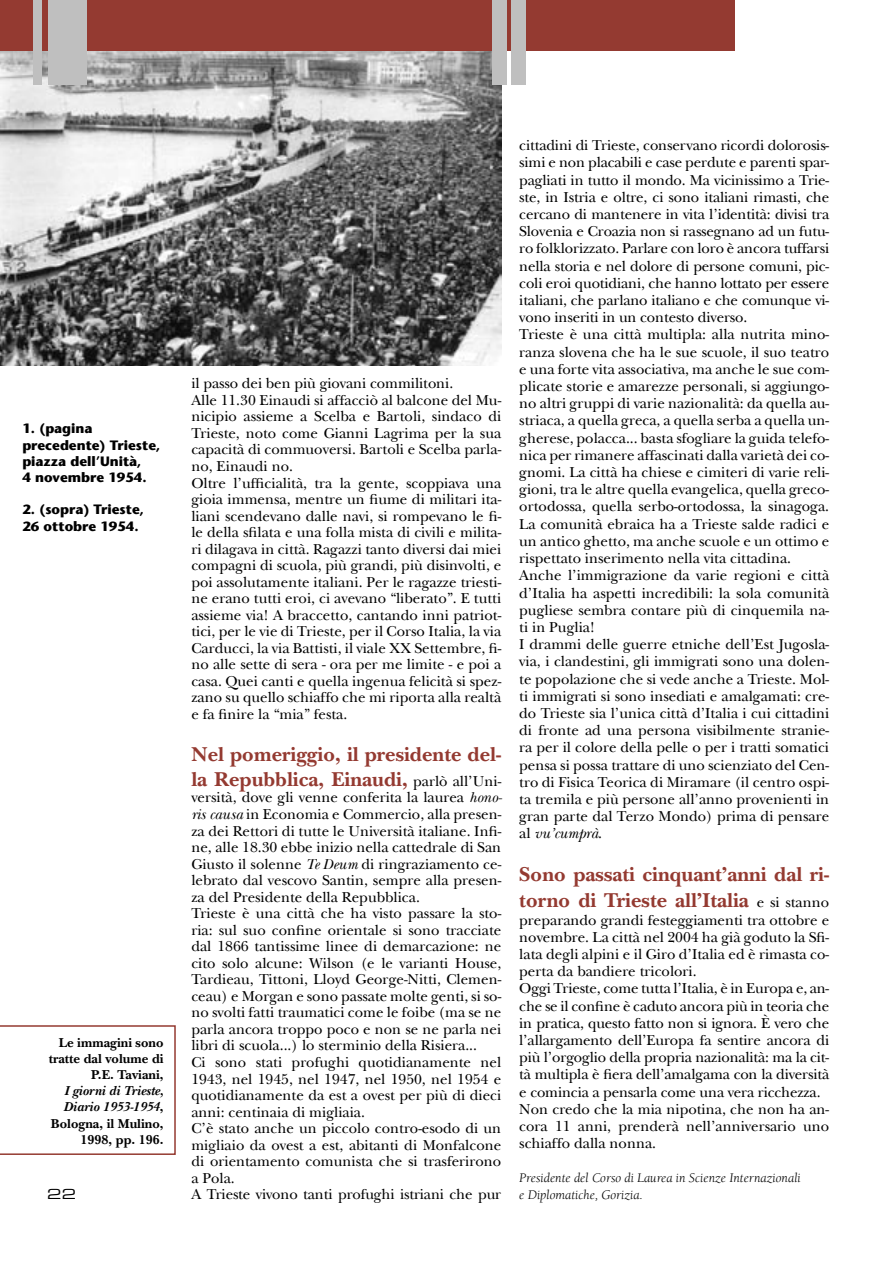
<style>
.page{position:relative;width:893px;height:1263px;background:#fff}
.page>*{position:absolute;margin:0;border:0;box-sizing:border-box;transform-origin:0 0}
.t1{font:700 21px/25.2px "New Baskerville";color:#943a31}
.t2{font:15px/17.2px "New Baskerville";color:#000}
.t3{font:700 13.5px/16.2px "Stone Sans";color:#000}
.t4{font:italic 13.5px/17px "Berkeley";color:#000}
.t5{font:italic 700 13.5px/16.2px "New Baskerville";color:#000;text-align:right}
.t6{font:700 13.5px/16.2px "New Baskerville";color:#000;text-align:right}
.t7{font:13.5px "Eurostile Extended Two";color:#000;scale:1.11 1}
.s1{font-style:normal}
.s2{font-weight:400;font-size:15px;color:#000}
.s3{font-style:italic}
</style>
<div class="page">
<img style="left:0;top:51px;width:501px;height:315px">
<div style="left:0;top:0;width:735px;height:51px;background:#943a31"></div>
<div style="left:492px;top:0;width:14px;height:85px;background:#bfbfbf"></div>
<div style="left:48px;top:0;width:38px;height:85px;background:#bfbfbf"></div>
<div style="left:34px;top:0;width:8px;height:85px;background:#bfbfbf"></div>
<div style="left:511px;top:0;width:14px;height:85px;background:#bfbfbf"></div>
<svg style="left:0;top:1025px;width:176px;height:130px"></svg>
<p class="t3" style="left:22px;top:420px;width:140px">1. (pagina precedente) Trieste, piazza dell’Unità,<br>4 novembre 1954.</p>
<p class="t3" style="left:22px;top:501px;width:123px">2. (sopra) Trieste,<br>26 ottobre 1954.</p>
<p class="t6" style="left:49px;top:1034px;width:117px">Le immagini sono tratte dal volume di<br>P.E. Taviani,</p>
<p class="t5" style="left:51px;top:1083px;width:114px">I giorni di Trieste,<br>Diario 1953-1954<span class="s1">,<br>Bologna, il Mulino,<br>1998, pp. 196.</span></p>
<p class="t7" style="left:47px;top:1185px;width:28px">22</p>
<p class="t2" style="left:191px;top:375px;width:311px;line-height:16.5px">il passo dei ben più giovani commilitoni.<br>Alle 11.30 Einaudi si affacciò al balcone del Mu&shy;nicipio assieme a Scelba e Bartoli, sindaco di Trieste, noto come Gianni Lagrima per la sua capacità di commuoversi. Bartoli e Scelba parla&shy;no, Einaudi no.<br>Oltre l’ufficialità, tra la gente, scoppiava una gioia immensa, mentre un fiume di militari ita&shy;liani scendevano dalle navi, si rompevano le fi&shy;le della sfilata e una folla mista di civili e milita&shy;ri dilagava in città. Ragazzi tanto diversi dai miei compagni di scuola, più grandi, più disinvolti, e poi assolutamente italiani. Per le ragazze triesti&shy;ne erano tutti eroi, ci avevano “liberato”. E tutti assieme via! A braccetto, cantando inni patriot&shy;tici, per le vie di Trieste, per il Corso Italia, la via Carducci, la via Battisti, il viale XX Settembre, fi&shy;no alle sette di sera - ora per me limite - e poi a casa. Quei canti e quella ingenua felicità si spez&shy;zano su quello schiaffo che mi riporta alla realtà e fa finire la “mia” festa.</p>
<h1 class="t1" style="left:191px;top:741px;width:311px">Nel pomeriggio, il presidente del&shy;la Repubblica, Einaudi, <span class="s2">parlò all’Uni-</span></h1>
<p class="t2" style="left:191px;top:789px;width:312px;line-height:16.5px">versità, dove gli venne conferita la laurea <span class="s3">hono&shy;ris causa</span> in Economia e Commercio, alla presen&shy;za dei Rettori di tutte le Università italiane. Infi&shy;ne, alle 18.30 ebbe inizio nella cattedrale di San Giusto il solenne <span class="s3">Te Deum</span> di ringraziamento ce&shy;lebrato dal vescovo Santin, sempre alla presen&shy;za del Presidente della Repubblica.<br>Trieste è una città che ha visto passare la sto&shy;ria: sul suo confine orientale si sono tracciate dal 1866 tantissime linee di demarcazione: ne cito solo alcune: Wilson (e le varianti House, Tardieau, Tittoni, Lloyd George-Nitti, Clemen&shy;ceau) e Morgan e sono passate molte genti, si so&shy;no svolti fatti traumatici come le foibe (ma se ne parla ancora troppo poco e non se ne parla nei libri di scuola...) lo sterminio della Risiera...<br>Ci sono stati profughi quotidianamente nel 1943, nel 1945, nel 1947, nel 1950, nel 1954 e quotidianamente da est a ovest per più di dieci anni: centinaia di migliaia.<br>C’è stato anche un piccolo contro-esodo di un migliaio da ovest a est, abitanti di Monfalcone di orientamento comunista che si trasferirono a Pola.<br>A Trieste vivono tanti profughi istriani che pur</p>
<p class="t2" style="left:519px;top:137px;width:311px">cittadini di Trieste, conservano ricordi dolorosis&shy;simi e non placabili e case perdute e parenti spar&shy;pagliati in tutto il mondo. Ma vicinissimo a Trie&shy;ste, in Istria e oltre, ci sono italiani rimasti, che cercano di mantenere in vita l’identità: divisi tra Slovenia e Croazia non si rassegnano ad un futu&shy;ro folklorizzato. Parlare con loro è ancora tuffarsi nella storia e nel dolore di persone comuni, pic&shy;coli eroi quotidiani, che hanno lottato per essere italiani, che parlano italiano e che comunque vi&shy;vono inseriti in un contesto diverso.<br>Trieste è una città multipla: alla nutrita mino&shy;ranza slovena che ha le sue scuole, il suo teatro e una forte vita associativa, ma anche le sue com&shy;plicate storie e amarezze personali, si aggiungo&shy;no altri gruppi di varie nazionalità: da quella au&shy;striaca, a quella greca, a quella serba a quella un&shy;gherese, polacca... basta sfogliare la guida telefo&shy;nica per rimanere affascinati dalla varietà dei co&shy;gnomi. La città ha chiese e cimiteri di varie reli&shy;gioni, tra le altre quella evangelica, quella greco&shy;ortodossa, quella serbo-ortodossa, la sinagoga.<br>La comunità ebraica ha a Trieste salde radici e un antico ghetto, ma anche scuole e un ottimo e rispettato inserimento nella vita cittadina.<br>Anche l’immigrazione da varie regioni e città d’Italia ha aspetti incredibili: la sola comunità pugliese sembra contare più di cinquemila na&shy;ti in Puglia!<br>I drammi delle guerre etniche dell’Est Jugosla&shy;via, i clandestini, gli immigrati sono una dolen&shy;te popolazione che si vede anche a Trieste. Mol&shy;ti immigrati si sono insediati e amalgamati: cre&shy;do Trieste sia l’unica città d’Italia i cui cittadini di fronte ad una persona visibilmente stranie&shy;ra per il colore della pelle o per i tratti somatici pensa si possa trattare di uno scienziato del Cen&shy;tro di Fisica Teorica di Miramare (il centro ospi&shy;ta tremila e più persone all’anno provenienti in gran parte dal Terzo Mondo) prima di pensare al <span class="s3">vu’cumprà</span>.</p>
<h1 class="t1" style="left:519px;top:862px;width:311px;line-height:26px">Sono passati cinquant’anni dal ri&shy;torno di Trieste all’Italia <span class="s2">e si stanno</span></h1>
<p class="t2" style="left:519px;top:911px;width:311px">preparando grandi festeggiamenti tra ottobre e novembre. La città nel 2004 ha già goduto la Sfi&shy;lata degli alpini e il Giro d’Italia ed è rimasta co&shy;perta da bandiere tricolori.<br>Oggi Trieste, come tutta l’Italia, è in Europa e, an&shy;che se il confine è caduto ancora più in teoria che in pratica, questo fatto non si ignora. È vero che l’allargamento dell’Europa fa sentire ancora di più l’orgoglio della propria nazionalità: ma la cit&shy;tà multipla è fiera dell’amalgama con la diversità e comincia a pensarla come una vera ricchezza.<br>Non credo che la mia nipotina, che non ha an&shy;cora 11 anni, prenderà nell’anniversario uno schiaffo dalla nonna.</p>
<p class="t4" style="left:519px;top:1170px;width:283px">Presidente del Corso di Laurea in Scienze Internazionali e Diplomatiche, Gorizia.</p>
</div>
